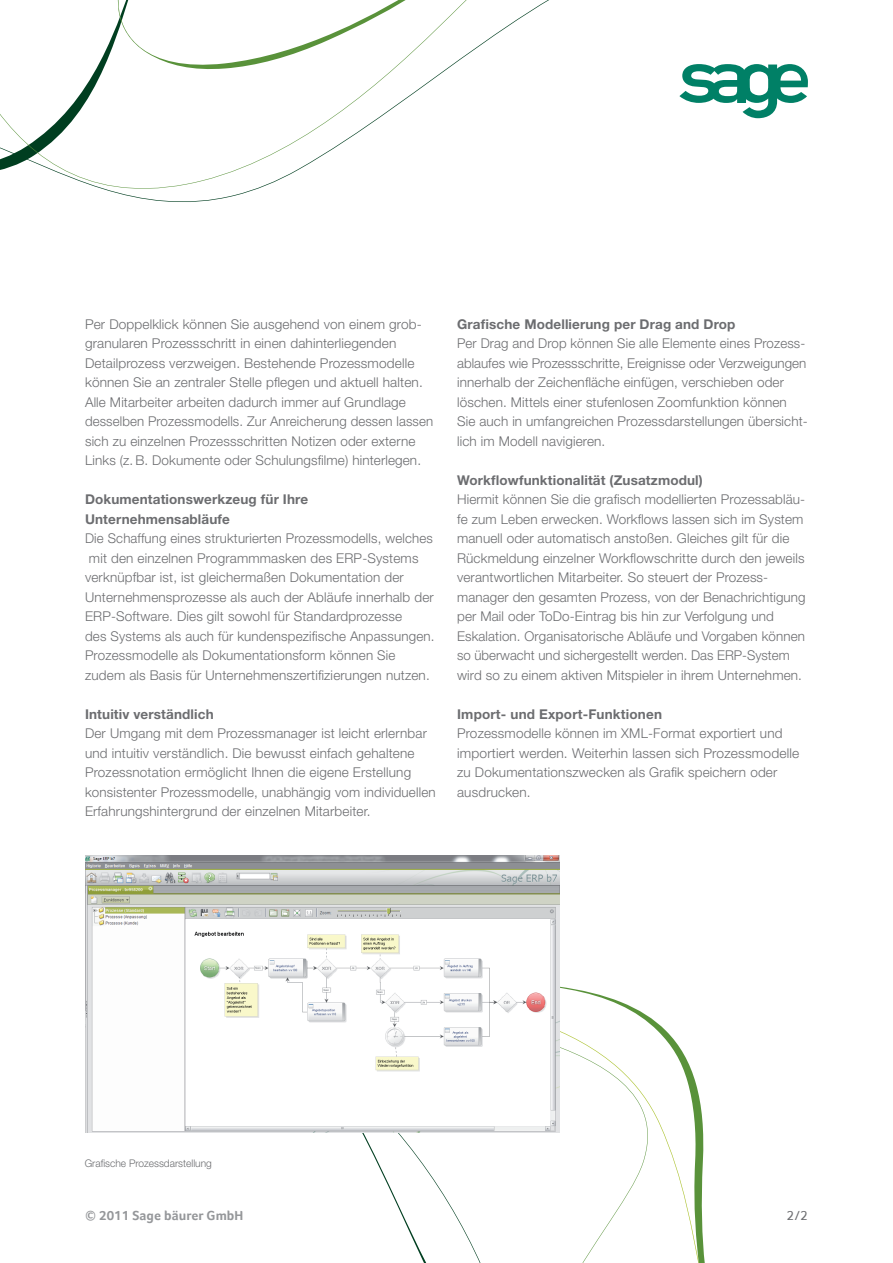
<style>
.page{position:relative;width:893px;height:1263px;background:#fff}
.page>*{position:absolute;margin:0;border:0;box-sizing:border-box;transform-origin:0 0}
.t1{font:300 13.5px/19.5px "Helvetica Neue LT Std";letter-spacing:.01em;color:#6c6d70}
.t2{font:700 13.5px/19.5px "Helvetica Neue LT Std";letter-spacing:.01em;color:#6c6d70}
.t3{font:700 13.5px "Foco";letter-spacing:.005em;color:#95979a}
.t4{font:13.5px "Foco";color:#6c6d70}
.t5{font:300 10.5px "Helvetica Neue LT Std";color:#6c6d70}
</style>
<div class="page">
<svg style="left:377px;top:986px;width:328px;height:277px"></svg>
<svg style="left:0;top:72px;width:761px;height:130px"></svg>
<svg style="left:94px;top:0;width:455px;height:72px"></svg>
<svg style="left:679px;top:64px;width:129px;height:54px"></svg>
<img style="left:85px;top:855px;width:475px;height:278px">
<p class="t1" style="left:85px;top:314px;width:350px">Per Doppelklick können Sie ausgehend von einem grob&shy;granularen Prozessschritt in einen dahinterliegenden Detailprozess verzweigen. Bestehende Prozessmodelle können Sie an zentraler Stelle pflegen und aktuell halten.<br>Alle Mitarbeiter arbeiten dadurch immer auf Grundlage desselben Prozessmodells. Zur Anreicherung dessen lassen sich zu einzelnen Prozessschritten Notizen oder externe Links (z.B. Dokumente oder Schulungsfilme) hinterlegen.</p>
<p class="t2" style="left:85px;top:489px;width:225px">Dokumentationswerkzeug für Ihre<br>Unternehmensabläufe</p>
<p class="t1" style="left:85px;top:528px;width:351px">Die Schaffung eines strukturierten Prozessmodells, welches mit den einzelnen Programmmasken des ERP-Systems verknüpfbar ist, ist gleichermaßen Dokumentation der Unternehmensprozesse als auch der Abläufe innerhalb der ERP-Software. Dies gilt sowohl für Standardprozesse<br>des Systems als auch für kundenspezifische Anpassungen.<br>Prozessmodelle als Dokumentationsform können Sie zudem als Basis für Unternehmenszertifizierungen nutzen.</p>
<p class="t2" style="left:85px;top:704px;width:130px">Intuitiv verständlich</p>
<p class="t1" style="left:85px;top:723px;width:352px">Der Umgang mit dem Prozessmanager ist leicht erlernbar und intuitiv verständlich. Die bewusst einfach gehaltene Prozessnotation ermöglicht Ihnen die eigene Erstellung konsistenter Prozessmodelle, unabhängig vom individuellen Erfahrungshintergrund der einzelnen Mitarbeiter.</p>
<p class="t2" style="left:457px;top:314px;width:280px">Grafische Modellierung per Drag and Drop</p>
<p class="t1" style="left:457px;top:333px;width:352px">Per Drag and Drop können Sie alle Elemente eines Prozess&shy;ablaufes wie Prozessschritte, Ereignisse oder Verzweigungen innerhalb der Zeichenfläche einfügen, verschieben oder löschen. Mittels einer stufenlosen Zoomfunktion können Sie auch in umfangreichen Prozessdarstellungen übersicht&shy;lich im Modell navigieren.</p>
<p class="t2" style="left:457px;top:470px;width:247px">Workflowfunktionalität (Zusatzmodul)</p>
<p class="t1" style="left:457px;top:489px;width:350px">Hiermit können Sie die grafisch modellierten Prozessabläu&shy;fe zum Leben erwecken. Workflows lassen sich im System manuell oder automatisch anstoßen. Gleiches gilt für die Rückmeldung einzelner Workflowschritte durch den jeweils verantwortlichen Mitarbeiter. So steuert der Prozess&shy;manager den gesamten Prozess, von der Benachrichtigung per Mail oder ToDo-Eintrag bis hin zur Verfolgung und Eskalation. Organisatorische Abläufe und Vorgaben können so überwacht und sichergestellt werden. Das ERP-System wird so zu einem aktiven Mitspieler in ihrem Unternehmen.</p>
<p class="t2" style="left:457px;top:704px;width:206px">Import- und Export-Funktionen</p>
<p class="t1" style="left:457px;top:723px;width:344px">Prozessmodelle können im XML-Format exportiert und importiert werden. Weiterhin lassen sich Prozessmodelle zu Dokumentationszwecken als Grafik speichern oder ausdrucken.</p>
<p class="t5" style="left:85px;top:1157px;width:129px">Grafische Prozessdarstellung</p>
<p class="t3" style="left:85px;top:1208px;width:160px">© 2011 Sage bäurer GmbH</p>
<p class="t4" style="left:787px;top:1208px;width:23px">2/2</p>
</div>
